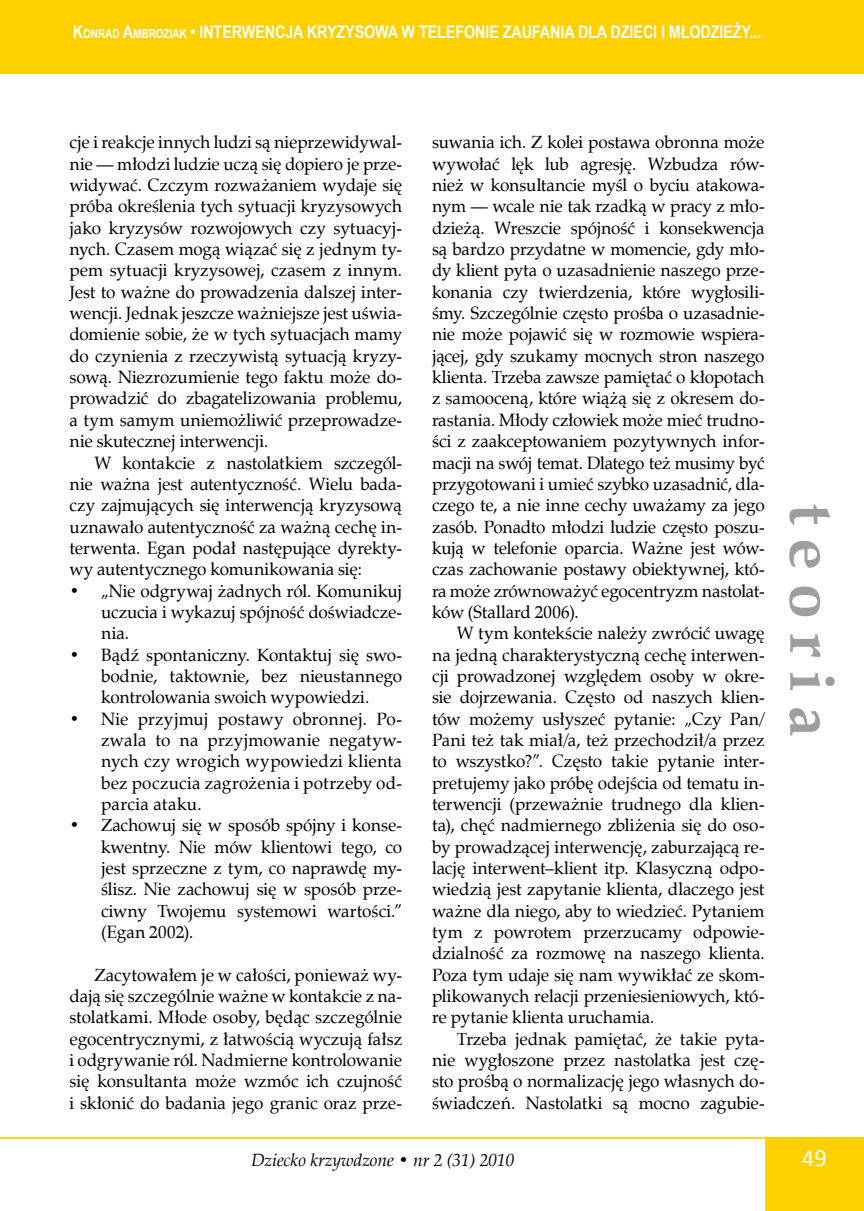
<style>
.page{position:relative;width:864px;height:1211px;background:#fff}
.page>*{position:absolute;margin:0;border:0;box-sizing:border-box;transform-origin:0 0}
.t1{font:700 63px "Zapf Calligr EU";color:#9c9e9f}
.t2{font:24.5px "Calibri";color:#fff}
.tekst_2{font:17.5px/21.3px "Zapf Calligr EU";letter-spacing:-.005em;color:#000;text-align:justify}
.wciecie_1{font:17.5px/21.3px "Zapf Calligr EU";color:#000;text-align:justify}
.pagina{font:700 17.5px "Arial Narrow";letter-spacing:-.005em;color:#fff}
.t3{font:italic 17.5px "Zapf Calligr EU";color:#000}
.s1{font-size:12.25px}
.s2{font-style:inherit}
</style>
<div class="page">
<div style="left:765px;top:1137px;width:98px;height:73px;background:#ffd000"></div>
<div style="left:0;top:0;width:863px;height:74px;background:#ffd000"></div>
<hr style="left:0;top:1137px;width:842px;height:1px;background:#ffd000">
<p class="pagina" style="left:73px;top:19px;width:689px">K<span class="s1">ONRAD</span> <span class="s2">A</span><span class="s1">MBROZIAK</span> • INTERWENCJA KRYZYSOWA W TELEFONIE ZAUFANIA DLA DZIECI I MŁODZIEŻY...</p>
<p class="tekst_2" style="left:69px;top:132px;width:334px">cje i reakcje innych ludzi są nieprzewidywal&shy;nie — młodzi ludzie uczą się dopiero je prze&shy;widywać. Czczym rozważaniem wydaje się próba określenia tych sytuacji kryzysowych jako kryzysów rozwojowych czy sytuacyj&shy;nych. Czasem mogą wiązać się z jednym ty&shy;pem sytuacji kryzysowej, czasem z innym.<br>Jest to ważne do prowadzenia dalszej inter&shy;wencji. Jednak jeszcze ważniejsze jest uświa&shy;domienie sobie, że w tych sytuacjach mamy do czynienia z rzeczywistą sytuacją kryzy&shy;sową. Niezrozumienie tego faktu może do&shy;prowadzić do zbagatelizowania problemu, a tym samym uniemożliwić przeprowadze&shy;nie skutecznej interwencji.</p>
<p class="tekst_2" style="left:69px;top:452px;width:334px;text-indent:25px">W kontakcie z nastolatkiem szczegól&shy;nie ważna jest autentyczność. Wielu bada&shy;czy zajmujących się interwencją kryzysową uznawało autentyczność za ważną cechę in&shy;terwenta. Egan podał następujące dyrekty&shy;wy autentycznego komunikowania się:</p>
<p class="wciecie_1" style="left:101px;top:580px;width:302px;text-indent:-32px">• „Nie odgrywaj żadnych ról. Komunikuj uczucia i wykazuj spójność doświadcze&shy;nia.</p>
<p class="wciecie_1" style="left:101px;top:644px;width:302px;text-indent:-32px">• Bądź spontaniczny. Kontaktuj się swo&shy;bodnie, taktownie, bez nieustannego kontrolowania swoich wypowiedzi.</p>
<p class="wciecie_1" style="left:101px;top:708px;width:302px;text-indent:-32px">• Nie przyjmuj postawy obronnej. Po&shy;zwala to na przyjmowanie negatyw&shy;nych czy wrogich wypowiedzi klienta bez poczucia zagrożenia i potrzeby od&shy;parcia ataku.</p>
<p class="wciecie_1" style="left:101px;top:815px;width:302px;text-indent:-32px">• Zachowuj się w sposób spójny i konse&shy;kwentny. Nie mów klientowi tego, co jest sprzeczne z tym, co naprawdę my&shy;ślisz. Nie zachowuj się w sposób prze&shy;ciwny Twojemu systemowi wartości.” (Egan 2002).</p>
<p class="tekst_2" style="left:69px;top:964px;width:334px;text-indent:25px">Zacytowałem je w całości, ponieważ wy&shy;dają się szczególnie ważne w kontakcie z na&shy;stolatkami. Młode osoby, będąc szczególnie egocentrycznymi, z łatwością wyczują fałsz i odgrywanie ról. Nadmierne kontrolowanie się konsultanta może wzmóc ich czujność i skłonić do badania jego granic oraz prze-</p>
<p class="tekst_2" style="left:432px;top:132px;width:334px">suwania ich. Z kolei postawa obronna może wywołać lęk lub agresję. Wzbudza rów&shy;nież w konsultancie myśl o byciu atakowa&shy;nym — wcale nie tak rzadką w pracy z mło&shy;dzieżą. Wreszcie spójność i konsekwencja są bardzo przydatne w momencie, gdy mło&shy;dy klient pyta o uzasadnienie naszego prze&shy;konania czy twierdzenia, które wygłosili&shy;śmy. Szczególnie często prośba o uzasadnie&shy;nie może pojawić się w rozmowie wspiera&shy;jącej, gdy szukamy mocnych stron naszego klienta. Trzeba zawsze pamiętać o kłopotach z samooceną, które wiążą się z okresem do&shy;rastania. Młody człowiek może mieć trudno&shy;ści z zaakceptowaniem pozytywnych infor&shy;macji na swój temat. Dlatego też musimy być przygotowani i umieć szybko uzasadnić, dla&shy;czego te, a nie inne cechy uważamy za jego zasób. Ponadto młodzi ludzie często poszu&shy;kują w telefonie oparcia. Ważne jest wów&shy;czas zachowanie postawy obiektywnej, któ&shy;ra może zrównoważyć egocentryzm nastolat&shy;ków (Stallard 2006).</p>
<p class="tekst_2" style="left:432px;top:623px;width:334px;text-indent:25px">W tym kontekście należy zwrócić uwagę na jedną charakterystyczną cechę interwen&shy;cji prowadzonej względem osoby w okre&shy;sie dojrzewania. Często od naszych klien&shy;tów możemy usłyszeć pytanie: „Czy Pan/ Pani też tak miał/a, też przechodził/a przez to wszystko?”. Często takie pytanie inter&shy;pretujemy jako próbę odejścia od tematu in&shy;terwencji (przeważnie trudnego dla klien&shy;ta), chęć nadmiernego zbliżenia się do oso&shy;by prowadzącej interwencję, zaburzającą re&shy;lację interwent–klient itp. Klasyczną odpo&shy;wiedzią jest zapytanie klienta, dlaczego jest ważne dla niego, aby to wiedzieć. Pytaniem tym z powrotem przerzucamy odpowie&shy;dzialność za rozmowę na naszego klienta.<br>Poza tym udaje się nam wywikłać ze skom&shy;plikowanych relacji przeniesieniowych, któ&shy;re pytanie klienta uruchamia.</p>
<p class="tekst_2" style="left:432px;top:1028px;width:334px;text-indent:25px">Trzeba jednak pamiętać, że takie pyta&shy;nie wygłoszone przez nastolatka jest czę&shy;sto prośbą o normalizację jego własnych do&shy;świadczeń. Nastolatki są mocno zagubie-</p>
<h1 class="t1" style="left:850px;top:503px;width:235px;rotate:90deg">t e o r i a</h1>
<p class="t3" style="left:251px;top:1149px;width:265px">Dziecko krzywdzone • nr 2 (31) 2010</p>
<h2 class="t2" style="left:801px;top:1142px;width:26px">49</h2>
</div>
